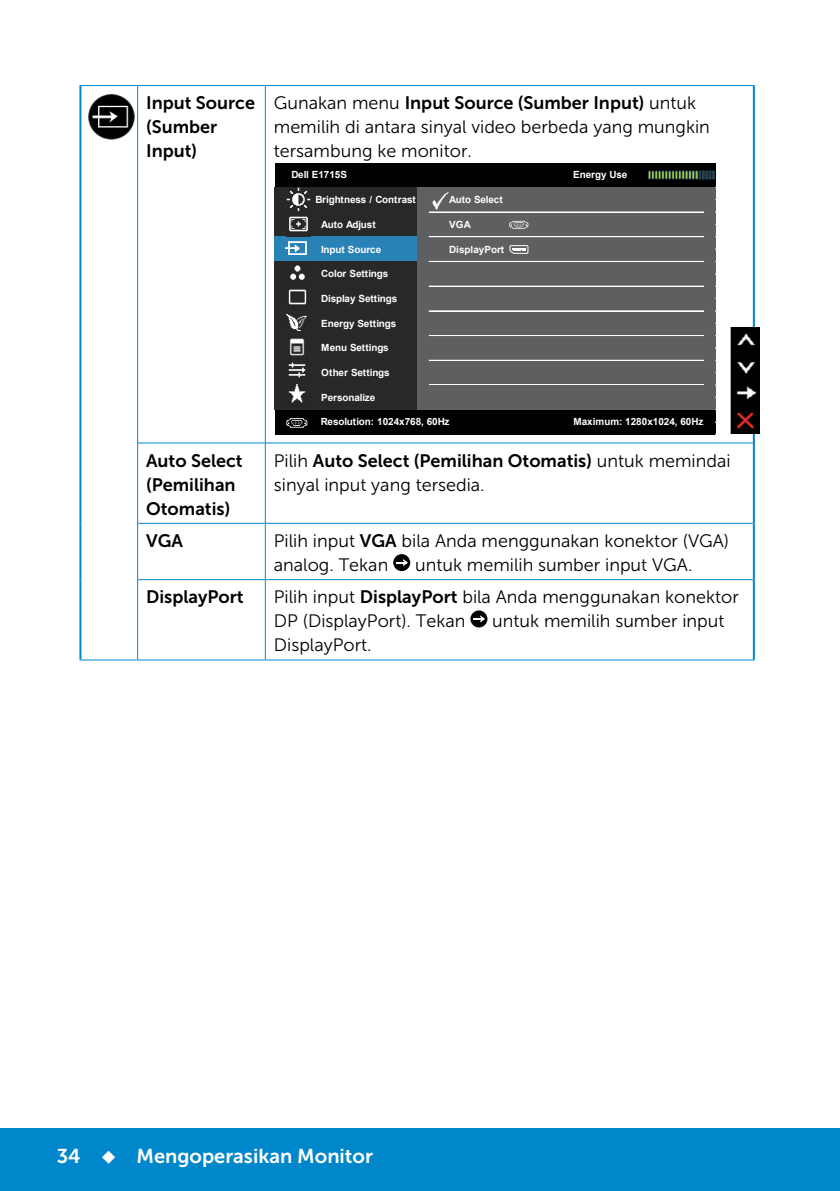
<style>
.page{position:relative;width:840px;height:1191px;background:#fff}
.page>*{position:absolute;margin:0;border:0;box-sizing:border-box;transform-origin:0 0}
.t1{font:20px "Museo Sans For Dell 700";color:#fff}
.t2{font:18px/24px "Museo Sans For Dell 300";color:#000}
.t3{font:18px/24px "Museo Sans For Dell 700";color:#000}
.t4{font:700 9.8px "Arial";letter-spacing:-.005em;color:#fff}
.s1{font-family:"Museo Sans For Dell 300"}
.s2{font-family:"Museo Sans For Dell 700"}
</style>
<div class="page">
<div style="left:0;top:1128px;width:839px;height:63px;background:#0087cb"></div>
<hr style="left:79px;top:86px;width:2px;height:357px;background:#0087cb">
<hr style="left:79px;top:443px;width:2px;height:80px;background:#0087cb">
<hr style="left:79px;top:523px;width:2px;height:56px;background:#0087cb">
<hr style="left:79px;top:579px;width:2px;height:80px;background:#0087cb">
<hr style="left:79px;top:85px;width:58px;height:1px;background:#0087cb">
<hr style="left:137px;top:86px;width:1px;height:357px;background:#0087cb">
<hr style="left:137px;top:85px;width:128px;height:1px;background:#0087cb">
<hr style="left:265px;top:86px;width:1px;height:357px;background:#0087cb">
<hr style="left:752px;top:86px;width:2px;height:357px;background:#0087cb">
<hr style="left:265px;top:85px;width:489px;height:1px;background:#0087cb">
<hr style="left:79px;top:659px;width:58px;height:1px;background:#0087cb">
<hr style="left:138px;top:442px;width:127px;height:1px;background:#0087cb">
<hr style="left:265px;top:442px;width:487px;height:1px;background:#0087cb">
<hr style="left:137px;top:443px;width:1px;height:80px;background:#0087cb">
<hr style="left:265px;top:443px;width:1px;height:80px;background:#0087cb">
<hr style="left:752px;top:443px;width:2px;height:80px;background:#0087cb">
<hr style="left:138px;top:523px;width:127px;height:1px;background:#0087cb">
<hr style="left:265px;top:523px;width:487px;height:1px;background:#0087cb">
<hr style="left:138px;top:579px;width:127px;height:1px;background:#0087cb">
<hr style="left:265px;top:579px;width:487px;height:1px;background:#0087cb">
<hr style="left:137px;top:523px;width:1px;height:56px;background:#0087cb">
<hr style="left:265px;top:523px;width:1px;height:56px;background:#0087cb">
<hr style="left:137px;top:579px;width:1px;height:80px;background:#0087cb">
<hr style="left:265px;top:580px;width:1px;height:79px;background:#0087cb">
<hr style="left:137px;top:659px;width:128px;height:1px;background:#0087cb">
<hr style="left:265px;top:659px;width:489px;height:1px;background:#0087cb">
<hr style="left:752px;top:523px;width:2px;height:56px;background:#0087cb">
<hr style="left:752px;top:579px;width:2px;height:80px;background:#0087cb">
<img style="left:89px;top:94px;width:45px;height:45px">
<img style="left:730px;top:328px;width:29px;height:105px">
<div style="left:275px;top:163px;width:440px;height:25px;background:#000100"></div>
<div style="left:274px;top:187px;width:143px;height:50px;background:#282828"></div>
<div style="left:417px;top:187px;width:298px;height:50px;background:#5e5f61"></div>
<div style="left:274px;top:237px;width:143px;height:25px;background:#2882b5"></div>
<div style="left:417px;top:237px;width:298px;height:25px;background:#5e5f61"></div>
<div style="left:274px;top:261px;width:143px;height:50px;background:#282828"></div>
<div style="left:417px;top:261px;width:298px;height:50px;background:#5e5f61"></div>
<div style="left:274px;top:311px;width:36px;height:50px;background:#292929"></div>
<div style="left:310px;top:311px;width:107px;height:50px;background:#282828"></div>
<div style="left:417px;top:311px;width:298px;height:50px;background:#5e5f61"></div>
<div style="left:274px;top:360px;width:143px;height:50px;background:#282828"></div>
<div style="left:417px;top:360px;width:298px;height:50px;background:#5e5f61"></div>
<div style="left:275px;top:410px;width:440px;height:24px;background:#000100"></div>
<hr style="left:429px;top:212px;width:274px;height:1px;background:#fff">
<hr style="left:429px;top:236px;width:274px;height:1px;background:#fff">
<hr style="left:429px;top:237px;width:274px;height:1px;background:#fff">
<hr style="left:429px;top:261px;width:274px;height:1px;background:#fff">
<hr style="left:429px;top:286px;width:274px;height:1px;background:#fff">
<hr style="left:429px;top:310px;width:274px;height:1px;background:#fff">
<hr style="left:429px;top:311px;width:274px;height:1px;background:#fff">
<hr style="left:429px;top:335px;width:274px;height:1px;background:#fff">
<hr style="left:429px;top:360px;width:274px;height:1px;background:#fff">
<hr style="left:429px;top:384px;width:274px;height:1px;background:#fff">
<img style="left:648px;top:170px;width:66px;height:10px">
<img style="left:509px;top:220px;width:19px;height:9px">
<img style="left:288px;top:265px;width:19px;height:40px">
<img style="left:286px;top:187px;width:24px;height:68px">
<img style="left:288px;top:338px;width:18px;height:40px">
<img style="left:288px;top:384px;width:18px;height:19px">
<img style="left:286px;top:314px;width:21px;height:16px">
<img style="left:429px;top:192px;width:20px;height:20px">
<img style="left:286px;top:418px;width:22px;height:10px">
<svg style="left:509px;top:245px;width:19px;height:9px"></svg>
<div style="left:393px;top:554px;width:17px;height:17px;background:#030000;border-radius:50%"></div>
<svg style="left:396px;top:559px;width:11px;height:7px"></svg>
<div style="left:470px;top:610px;width:17px;height:17px;background:#030000;border-radius:50%"></div>
<svg style="left:473px;top:615px;width:12px;height:7px"></svg>
<p class="t3" style="left:146px;top:91px;width:110px">Input Source (Sumber<br>Input)</p>
<p class="t3" style="left:274px;top:91px;width:423px"><span class="s1">Gunakan menu</span> Input Source (Sumber Input) <span class="s1">untuk</span></p>
<p class="t2" style="left:274px;top:115px;width:437px">memilih di antara sinyal video berbeda yang mungkin tersambung ke monitor.</p>
<p class="t4" style="left:291px;top:168px;width:57px">Dell E1715S</p>
<p class="t4" style="left:573px;top:168px;width:56px">Energy Use</p>
<p class="t4" style="left:315px;top:193px;width:102px">Brightness / Contrast</p>
<p class="t4" style="left:449px;top:193px;width:55px">Auto Select</p>
<p class="t4" style="left:321px;top:218px;width:56px">Auto Adjust</p>
<p class="t4" style="left:449px;top:218px;width:23px">VGA</p>
<p class="t4" style="left:321px;top:243px;width:62px">Input Source</p>
<p class="t4" style="left:449px;top:243px;width:57px">DisplayPort</p>
<p class="t4" style="left:321px;top:267px;width:68px">Color Settings</p>
<p class="t4" style="left:321px;top:292px;width:77px">Display Settings</p>
<p class="t4" style="left:321px;top:317px;width:76px">Energy Settings</p>
<p class="t4" style="left:321px;top:341px;width:69px">Menu Settings</p>
<p class="t4" style="left:321px;top:366px;width:70px">Other Settings</p>
<p class="t4" style="left:321px;top:391px;width:56px">Personalize</p>
<p class="t4" style="left:320px;top:415px;width:130px">Resolution: 1024x768, 60Hz</p>
<p class="t4" style="left:573px;top:415px;width:131px">Maximum: 1280x1024, 60Hz</p>
<p class="t3" style="left:146px;top:448px;width:98px">Auto Select (Pemilihan<br>Otomatis)</p>
<p class="t3" style="left:274px;top:448px;width:458px"><span class="s1">Pilih</span> Auto Select (Pemilihan Otomatis) <span class="s1">untuk memindai</span></p>
<p class="t2" style="left:274px;top:473px;width:212px">sinyal input yang tersedia.</p>
<p class="t3" style="left:146px;top:529px;width:38px">VGA</p>
<p class="t2" style="left:274px;top:529px;width:456px">Pilih input <span class="s2">VGA</span> bila Anda menggunakan konektor (VGA) analog. Tekan</p>
<p class="t2" style="left:415px;top:553px;width:279px">untuk memilih sumber input VGA.</p>
<p class="t3" style="left:146px;top:585px;width:99px">DisplayPort</p>
<p class="t2" style="left:274px;top:585px;width:466px">Pilih input <span class="s2">DisplayPort</span> bila Anda menggunakan konektor<br>DP (DisplayPort). Tekan</p>
<p class="t2" style="left:492px;top:609px;width:233px">untuk memilih sumber input</p>
<p class="t2" style="left:274px;top:633px;width:99px">DisplayPort.</p>
<p class="t1" style="left:57px;top:1144px;width:317px">34 ◆ Mengoperasikan Monitor</p>
</div>
